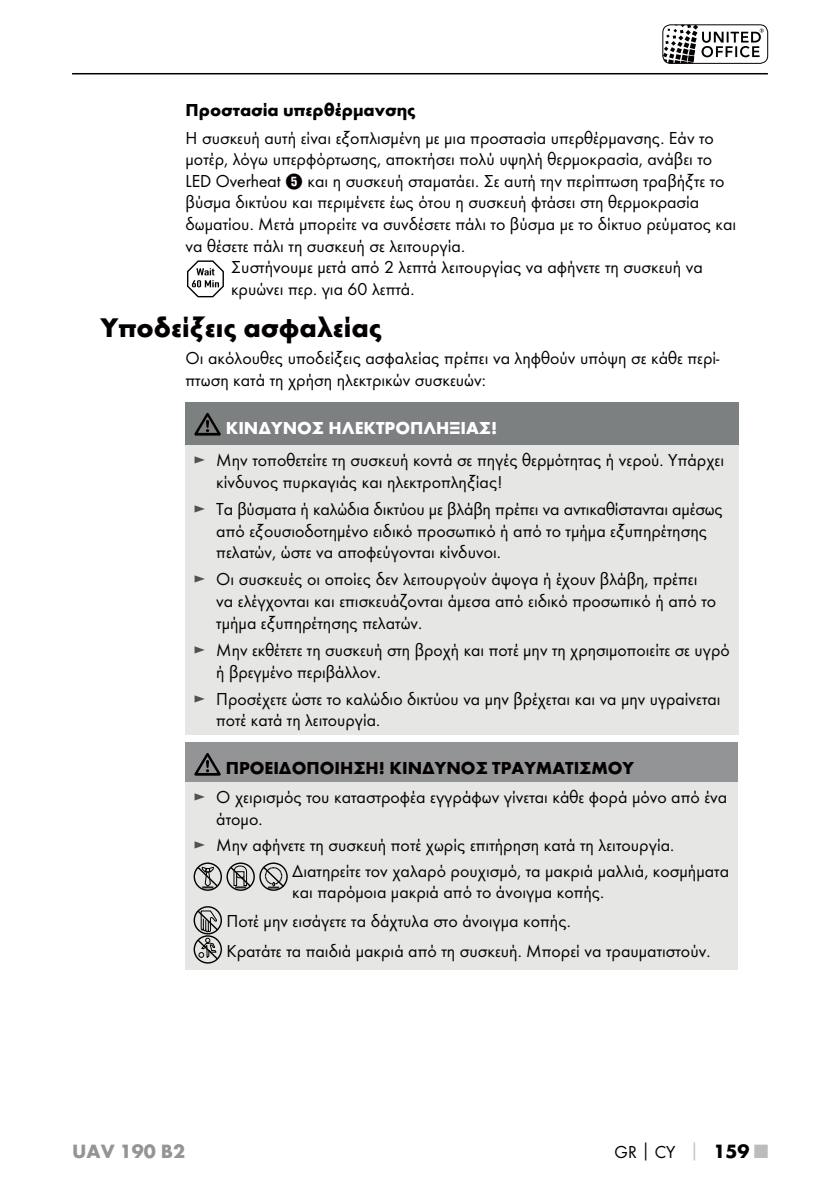
<style>
.page{position:relative;width:840px;height:1191px;background:#fff}
.page>*{position:absolute;margin:0;border:0;box-sizing:border-box;transform-origin:0 0}
.t1{font:700 28px "Futura";color:#040000}
.t2{font:700 20px "Futura";color:#929495}
.t3{font:18px/21.6px "Futura Boo";color:#040000}
.t4{font:700 18px "Futura";color:#040000}
.t5{font:700 18px "Futura";color:#fff}
.s1{font-family:"Hako PI Nummern"}
.s2{color:#4f5253}
.s3{font-family:"Futura";font-weight:700;color:#bbbdbc}
.s4{font-family:"Futura";font-weight:700;font-size:20px}
.s5{font-family:"Futura";font-weight:700;font-size:20px;color:#bbbdbc}
</style>
<div class="page">
<hr style="left:72px;top:73px;width:695px;height:1px;background:#040000">
<svg style="left:662px;top:25px;width:101px;height:37px"></svg>
<div style="left:662px;top:25px;width:105px;height:39px;border:1px solid #040000;border-radius:8px"></div>
<svg style="left:187px;top:260px;width:37px;height:38px"></svg>
<div style="left:185px;top:402px;width:553px;height:42px;background:#7c8080"></div>
<div style="left:185px;top:444px;width:553px;height:290px;background:#e6e6e5"></div>
<svg style="left:194px;top:413px;width:26px;height:22px"></svg>
<div style="left:185px;top:742px;width:552px;height:40px;background:#929495"></div>
<div style="left:185px;top:782px;width:552px;height:187px;background:#e6e6e5"></div>
<svg style="left:194px;top:753px;width:26px;height:22px"></svg>
<div style="left:193px;top:862px;width:29px;height:29px;border:1px solid #000;border-radius:50%"></div>
<div style="left:226px;top:862px;width:29px;height:29px;border:1px solid #000;border-radius:50%"></div>
<svg style="left:229px;top:865px;width:23px;height:23px"></svg>
<div style="left:259px;top:862px;width:28px;height:29px;border:1px solid #000;border-radius:50%"></div>
<svg style="left:261px;top:865px;width:24px;height:23px"></svg>
<div style="left:193px;top:906px;width:29px;height:28px;border:1px solid #000;border-radius:50%"></div>
<div style="left:193px;top:935px;width:29px;height:28px;border:1px solid #000;border-radius:50%"></div>
<svg style="left:196px;top:862px;width:23px;height:99px"></svg>
<p class="t4" style="left:185px;top:103px;width:231px">Προστασία υπερθέρμανσης</p>
<p class="t3" style="left:185px;top:128px;width:529px">Η συσκευή αυτή είναι εξοπλισμένη με μια προστασία υπερθέρμανσης. Εάν το</p>
<p class="t3" style="left:185px;top:149px;width:528px">μοτέρ, λόγω υπερφόρτωσης, αποκτήσει πολύ υψηλή θερμοκρασία, ανάβει το</p>
<p class="t3" style="left:185px;top:171px;width:540px">LED Overheat <span class="s1">5</span> και η συσκευή σταματάει. Σε αυτή την περίπτωση τραβήξτε το</p>
<p class="t3" style="left:185px;top:193px;width:515px">βύσμα δικτύου και περιμένετε έως ότου η συσκευή φτάσει στη θερμοκρασία</p>
<p class="t3" style="left:185px;top:214px;width:552px">δωματίου. Μετά μπορείτε να συνδέσετε πάλι το βύσμα με το δίκτυο ρεύματος και</p>
<p class="t3" style="left:185px;top:236px;width:281px">να θέσετε πάλι τη συσκευή σε λειτουργία.</p>
<p class="t3" style="left:231px;top:257px;width:473px">Συστήνουμε μετά από 2 λεπτά λειτουργίας να αφήνετε τη συσκευή να</p>
<p class="t3" style="left:231px;top:279px;width:185px">κρυώνει περ. για 60 λεπτά.</p>
<h1 class="t1" style="left:100px;top:316px;width:283px">Υποδείξεις ασφαλείας</h1>
<p class="t3" style="left:185px;top:348px;width:535px">Οι ακόλουθες υποδείξεις ασφαλείας πρέπει να ληφθούν υπόψη σε κάθε περί&shy;πτωση κατά τη χρήση ηλεκτρικών συσκευών:</p>
<p class="t5" style="left:225px;top:420px;width:273px">ΚΙΝΔΥΝΟΣ ΗΛΕΚΤΡΟΠΛΗΞΙΑΣ!</p>
<p class="t3" style="left:216px;top:450px;width:509px;text-indent:-23px"><span class="s2">►</span> Μην τοποθετείτε τη συσκευή κοντά σε πηγές θερμότητας ή νερού. Υπάρχει κίνδυνος πυρκαγιάς και ηλεκτροπληξίας!</p>
<p class="t3" style="left:216px;top:499px;width:508px;text-indent:-23px"><span class="s2">►</span> Τα βύσματα ή καλώδια δικτύου με βλάβη πρέπει να αντικαθίστανται αμέσως από εξουσιοδοτημένο ειδικό προσωπικό ή από το τμήμα εξυπηρέτησης πελατών, ώστε να αποφεύγονται κίνδυνοι.</p>
<p class="t3" style="left:216px;top:569px;width:501px;text-indent:-23px"><span class="s2">►</span> Οι συσκευές οι οποίες δεν λειτουργούν άψογα ή έχουν βλάβη, πρέπει να ελέγχονται και επισκευάζονται άμεσα από ειδικό προσωπικό ή από το τμήμα εξυπηρέτησης πελατών.</p>
<p class="t3" style="left:216px;top:640px;width:514px;text-indent:-23px"><span class="s2">►</span> Μην εκθέτετε τη συσκευή στη βροχή και ποτέ μην τη χρησιμοποιείτε σε υγρό ή βρεγμένο περιβάλλον.</p>
<p class="t3" style="left:216px;top:689px;width:505px;text-indent:-23px"><span class="s2">►</span> Προσέχετε ώστε το καλώδιο δικτύου να μην βρέχεται και να μην υγραίνεται ποτέ κατά τη λειτουργία.</p>
<p class="t4" style="left:225px;top:760px;width:410px">ΠΡΟΕΙΔΟΠΟΙΗΣΗ! ΚΙΝΔΥΝΟΣ ΤΡΑΥΜΑΤΙΣΜΟΥ</p>
<p class="t3" style="left:216px;top:787px;width:512px;text-indent:-23px"><span class="s2">►</span> Ο χειρισμός του καταστροφέα εγγράφων γίνεται κάθε φορά μόνο από ένα άτομο.</p>
<p class="t3" style="left:292px;top:833px;width:438px;line-height:25.8px;text-indent:-99px"><span class="s2">►</span> Μην αφήνετε τη συσκευή ποτέ χωρίς επιτήρηση κατά τη λειτουργία.<br>Διατηρείτε τον χαλαρό ρουχισμό, τα μακριά μαλλιά, κοσμήματα</p>
<p class="t3" style="left:226px;top:878px;width:485px;line-height:29.2px;text-indent:66px">και παρόμοια μακριά από το άνοιγμα κοπής.<br>Ποτέ μην εισάγετε τα δάχτυλα στο άνοιγμα κοπής.<br>Κρατάτε τα παιδιά μακριά από τη συσκευή. Μπορεί να τραυματιστούν.</p>
<p class="t2" style="left:72px;top:1143px;width:114px">UAV 190 B2</p>
<p class="t3" style="left:614px;top:1142px;width:155px">GR│CY <span class="s3">│</span> <span class="s4">159</span> <span class="s5">■</span></p>
</div>
